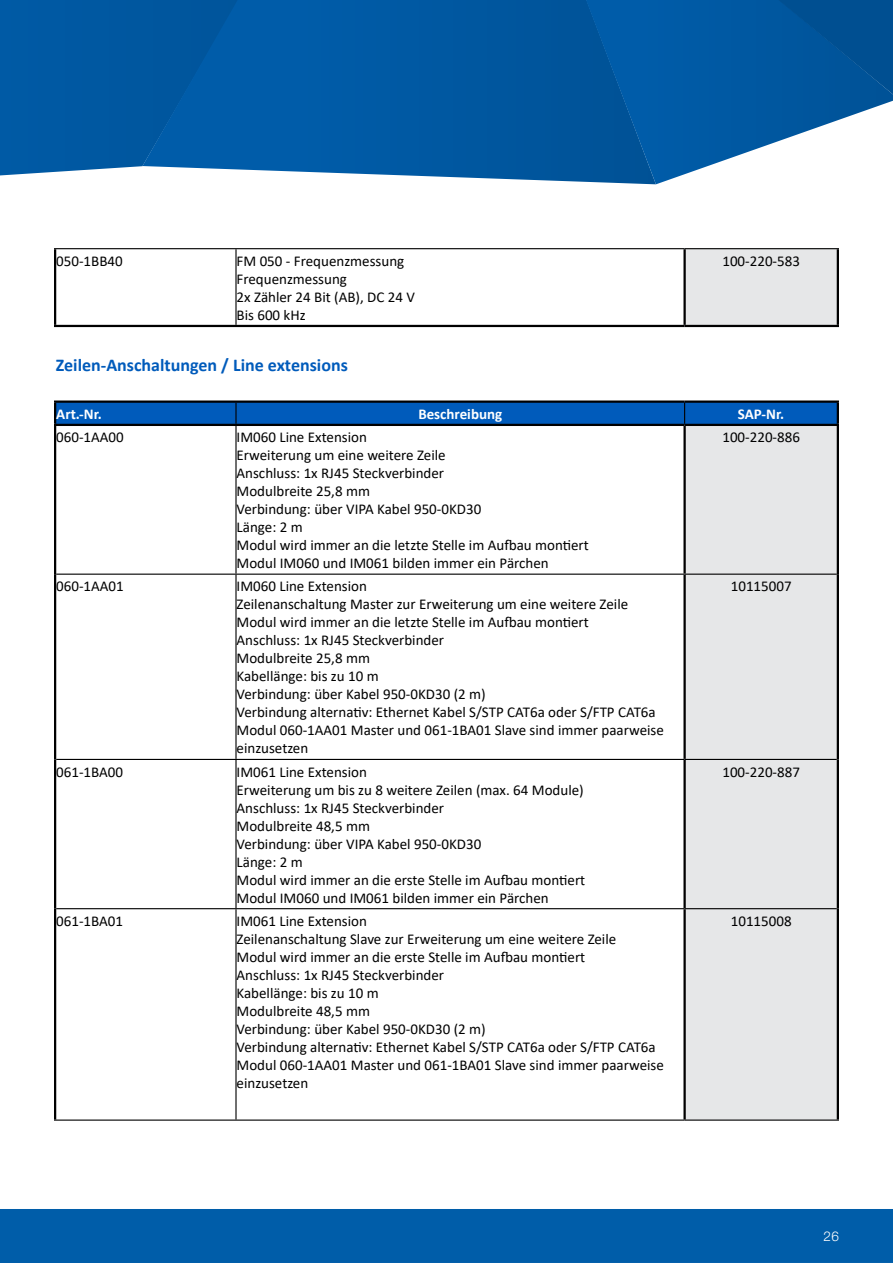
<style>
.page{position:relative;width:893px;height:1263px;background:#fff}
.page>*{position:absolute;margin:0;border:0;box-sizing:border-box;transform-origin:0 0}
.t1{font:700 18px "Calibri";color:#005bbb}
.t2{font:15px/18px "Calibri";color:#000}
.t3{font:700 15px "Calibri";color:#fff}
.t4{font:300 13.5px "Helvetica Neue LTW1 G";color:#fff}
</style>
<div class="page">
<div style="left:0;top:0;width:142px;height:175px;background:#0058a2"></div>
<svg style="left:142px;top:0;width:444px;height:182px;background:#0b60a6"></svg>
<svg style="left:586px;top:0;width:307px;height:184px"></svg>
<div style="left:778px;top:0;width:115px;height:94px;background:#005297"></div>
<div style="left:0;top:1209px;width:893px;height:54px;background:#005da9"></div>
<svg style="left:685px;top:249px;width:153px;height:870px;background:#e7e8e9"></svg>
<div style="left:56px;top:403px;width:781px;height:21px;background:#005bbb"></div>
<hr style="left:236px;top:400px;width:449px;height:3px;background:#000">
<hr style="left:685px;top:400px;width:154px;height:3px;background:#000">
<hr style="left:837px;top:403px;width:2px;height:21px;background:#000">
<hr style="left:236px;top:424px;width:449px;height:2px;background:#000">
<hr style="left:685px;top:424px;width:154px;height:2px;background:#000">
<hr style="left:54px;top:249px;width:2px;height:76px;background:#000">
<hr style="left:235px;top:249px;width:2px;height:76px;background:#000">
<hr style="left:54px;top:248px;width:182px;height:1px;background:#000">
<hr style="left:236px;top:248px;width:449px;height:1px;background:#000">
<hr style="left:685px;top:248px;width:154px;height:1px;background:#000">
<hr style="left:683px;top:249px;width:3px;height:76px;background:#000">
<hr style="left:837px;top:249px;width:2px;height:76px;background:#000">
<hr style="left:54px;top:325px;width:182px;height:2px;background:#000">
<hr style="left:236px;top:325px;width:449px;height:2px;background:#000">
<hr style="left:685px;top:325px;width:154px;height:2px;background:#000">
<hr style="left:54px;top:403px;width:2px;height:21px;background:#000">
<hr style="left:54px;top:426px;width:2px;height:148px;background:#000">
<hr style="left:235px;top:426px;width:2px;height:148px;background:#000">
<hr style="left:54px;top:400px;width:182px;height:3px;background:#000">
<hr style="left:54px;top:424px;width:182px;height:2px;background:#000">
<hr style="left:683px;top:426px;width:3px;height:148px;background:#000">
<hr style="left:837px;top:426px;width:2px;height:148px;background:#000">
<hr style="left:54px;top:574px;width:2px;height:185px;background:#000">
<hr style="left:235px;top:575px;width:2px;height:184px;background:#000">
<hr style="left:683px;top:575px;width:3px;height:184px;background:#000">
<hr style="left:837px;top:574px;width:2px;height:185px;background:#000">
<hr style="left:54px;top:759px;width:2px;height:150px;background:#000">
<hr style="left:235px;top:760px;width:2px;height:148px;background:#000">
<hr style="left:683px;top:760px;width:3px;height:148px;background:#000">
<hr style="left:837px;top:759px;width:2px;height:150px;background:#000">
<hr style="left:54px;top:909px;width:2px;height:210px;background:#000">
<hr style="left:235px;top:909px;width:2px;height:210px;background:#000">
<hr style="left:683px;top:909px;width:3px;height:210px;background:#000">
<hr style="left:837px;top:909px;width:2px;height:210px;background:#000">
<hr style="left:56px;top:574px;width:180px;height:1px;background:#000">
<hr style="left:236px;top:574px;width:449px;height:1px;background:#000">
<hr style="left:685px;top:574px;width:152px;height:1px;background:#000">
<hr style="left:56px;top:759px;width:180px;height:1px;background:#000">
<hr style="left:236px;top:759px;width:449px;height:1px;background:#000">
<hr style="left:685px;top:759px;width:152px;height:1px;background:#000">
<hr style="left:56px;top:908px;width:180px;height:1px;background:#000">
<hr style="left:236px;top:908px;width:449px;height:1px;background:#000">
<hr style="left:685px;top:908px;width:152px;height:1px;background:#000">
<hr style="left:54px;top:1119px;width:182px;height:2px;background:#000">
<hr style="left:236px;top:1119px;width:449px;height:2px;background:#000">
<hr style="left:685px;top:1119px;width:154px;height:2px;background:#000">
<p class="t2" style="left:56px;top:252px;width:68px">050-1BB40</p>
<p class="t2" style="left:237px;top:252px;width:180px">FM 050 - Frequenzmessung<br>Frequenzmessung<br>2x Zähler 24 Bit (AB), DC 24 V<br>Bis 600 kHz</p>
<p class="t2" style="left:722px;top:252px;width:79px">100-220-583</p>
<p class="t1" style="left:56px;top:352px;width:293px">Zeilen-Anschaltungen / Line extensions</p>
<p class="t3" style="left:56px;top:403px;width:47px">Art.-Nr.</p>
<p class="t3" style="left:418px;top:403px;width:85px">Beschreibung</p>
<p class="t3" style="left:738px;top:403px;width:48px">SAP-Nr.</p>
<p class="t2" style="left:56px;top:428px;width:69px">060-1AA00</p>
<p class="t2" style="left:237px;top:428px;width:354px">IM060 Line Extension<br>Erweiterung um eine weitere Zeile<br>Anschluss: 1x RJ45 Steckverbinder<br>Modulbreite 25,8 mm<br>Verbindung: über VIPA Kabel 950-0KD30<br>Länge: 2 m<br>Modul wird immer an die letzte Stelle im Aufbau montiert<br>Modul IM060 und IM061 bilden immer ein Pärchen</p>
<p class="t2" style="left:722px;top:428px;width:79px">100-220-886</p>
<p class="t2" style="left:56px;top:577px;width:69px">060-1AA01</p>
<p class="t2" style="left:237px;top:577px;width:429px">IM060 Line Extension<br>Zeilenanschaltung Master zur Erweiterung um eine weitere Zeile Modul wird immer an die letzte Stelle im Aufbau montiert<br>Anschluss: 1x RJ45 Steckverbinder<br>Modulbreite 25,8 mm<br>Kabellänge: bis zu 10 m<br>Verbindung: über Kabel 950-0KD30 (2 m)<br>Verbindung alternativ: Ethernet Kabel S/STP CAT6a oder S/FTP CAT6a Modul 060-1AA01 Master und 061-1BA01 Slave sind immer paarweise einzusetzen</p>
<p class="t2" style="left:731px;top:577px;width:62px">10115007</p>
<p class="t2" style="left:56px;top:762px;width:68px">061-1BA00</p>
<p class="t2" style="left:237px;top:762px;width:350px">IM061 Line Extension<br>Erweiterung um bis zu 8 weitere Zeilen (max. 64 Module)<br>Anschluss: 1x RJ45 Steckverbinder<br>Modulbreite 48,5 mm<br>Verbindung: über VIPA Kabel 950-0KD30<br>Länge: 2 m<br>Modul wird immer an die erste Stelle im Aufbau montiert Modul IM060 und IM061 bilden immer ein Pärchen</p>
<p class="t2" style="left:722px;top:762px;width:79px">100-220-887</p>
<p class="t2" style="left:56px;top:911px;width:68px">061-1BA01</p>
<p class="t2" style="left:237px;top:911px;width:429px">IM061 Line Extension<br>Zeilenanschaltung Slave zur Erweiterung um eine weitere Zeile<br>Modul wird immer an die erste Stelle im Aufbau montiert<br>Anschluss: 1x RJ45 Steckverbinder<br>Kabellänge: bis zu 10 m<br>Modulbreite 48,5 mm<br>Verbindung: über Kabel 950-0KD30 (2 m)<br>Verbindung alternativ: Ethernet Kabel S/STP CAT6a oder S/FTP CAT6a Modul 060-1AA01 Master und 061-1BA01 Slave sind immer paarweise einzusetzen</p>
<p class="t2" style="left:731px;top:911px;width:62px">10115008</p>
<p class="t4" style="left:823px;top:1228px;width:17px">26</p>
</div>
